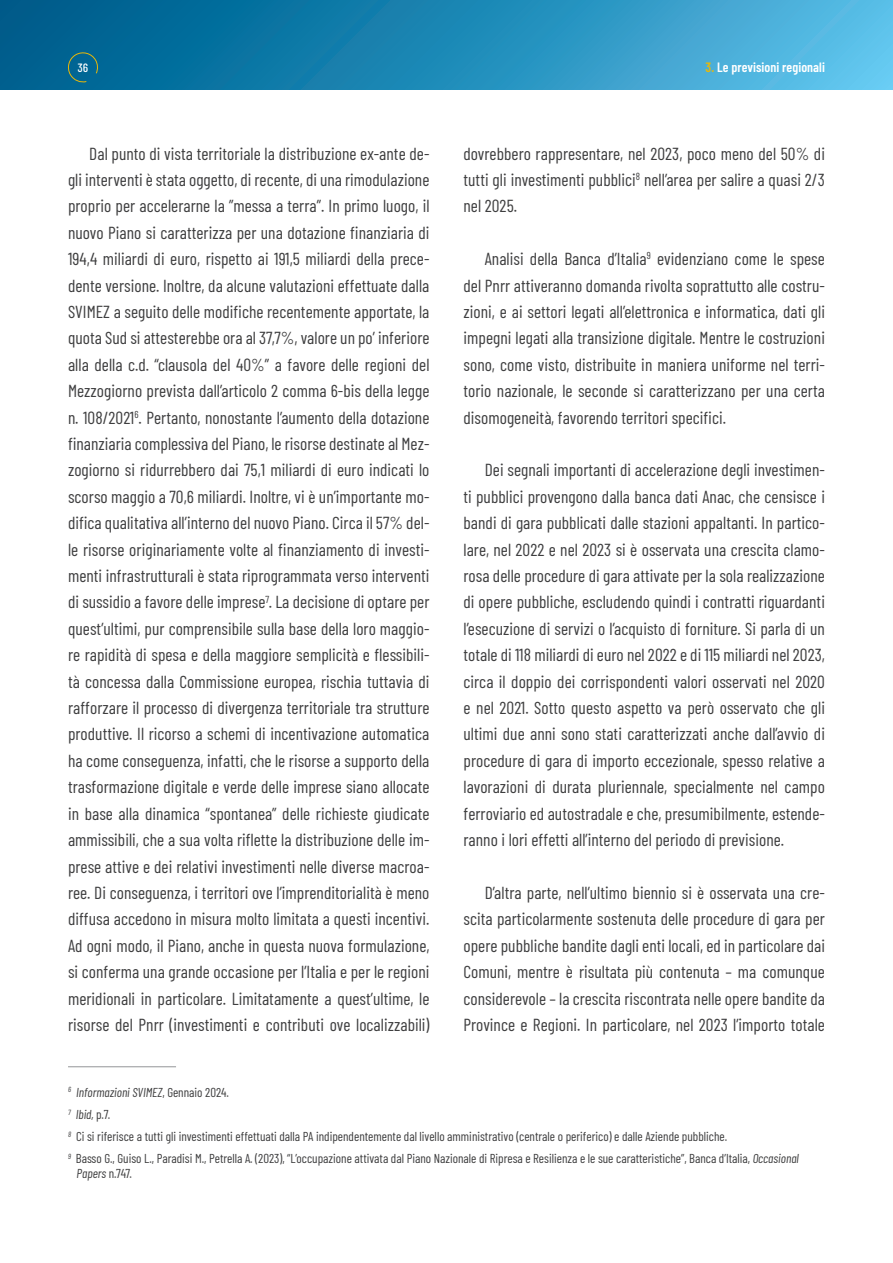
<style>
.page{position:relative;width:893px;height:1263px;background:#fff}
.page>*{position:absolute;margin:0;border:0;box-sizing:border-box;transform-origin:0 0}
.t1{font:17.4px/26.4px "Barlow Condensed";letter-spacing:.005em;color:#3e3e3f;text-align:justify}
.t2{font:600 13.5px "Barlow Condensed";letter-spacing:.005em;color:#fff}
.t3{font:12.9px/22.2px "Barlow Condensed";color:#3e3e3f}
.t4{font:italic 12.9px "Barlow Condensed";color:#3e3e3f}
.t5{font:500 12px "Barlow Condensed";color:#fff}
.s1{color:#e8b809}
.s2{font-style:italic}
.s3{font-style:normal}
</style>
<div class="page">
<div style="left:1px;top:0;width:891px;height:89px;background:linear-gradient(to right,#005787,#59c0ea)"></div>
<hr style="left:68px;top:1066px;width:108px;height:1px;background:#939598">
<svg style="left:66px;top:51px;width:32px;height:32px"></svg>
<p class="t5" style="left:77px;top:59px;width:12px">36</p>
<p class="t2" style="left:705px;top:58px;width:121px"><span class="s1">3.</span> Le previsioni regionali</p>
<p class="t1" style="left:68px;top:139px;width:363px;text-indent:21px">Dal punto di vista territoriale la distribuzione ex-ante de&shy;gli interventi è stata oggetto, di recente, di una rimodulazione proprio per accelerarne la ”messa a terra”. In primo luogo, il nuovo Piano si caratterizza per una dotazione finanziaria di 194,4 miliardi di euro, rispetto ai 191,5 miliardi della prece&shy;dente versione. Inoltre, da alcune valutazioni effettuate dalla SVIMEZ a seguito delle modifiche recentemente apportate, la quota Sud si attesterebbe ora al 37,7%, valore un po’ inferiore alla della c.d. “clausola del 40%” a favore delle regioni del Mezzogiorno prevista dall’articolo 2 comma 6-bis della legge n. 108/2021<sup>6</sup>. Pertanto, nonostante l’aumento della dotazione finanziaria complessiva del Piano, le risorse destinate al Mez&shy;zogiorno si ridurrebbero dai 75,1 miliardi di euro indicati lo scorso maggio a 70,6 miliardi. Inoltre, vi è un’importante mo&shy;difica qualitativa all’interno del nuovo Piano. Circa il 57% del&shy;le risorse originariamente volte al finanziamento di investi&shy;menti infrastrutturali è stata riprogrammata verso interventi di sussidio a favore delle imprese<sup>7</sup>. La decisione di optare per quest’ultimi, pur comprensibile sulla base della loro maggio&shy;re rapidità di spesa e della maggiore semplicità e flessibili&shy;tà concessa dalla Commissione europea, rischia tuttavia di rafforzare il processo di divergenza territoriale tra strutture produttive. Il ricorso a schemi di incentivazione automatica ha come conseguenza, infatti, che le risorse a supporto della trasformazione digitale e verde delle imprese siano allocate in base alla dinamica “spontanea” delle richieste giudicate ammissibili, che a sua volta riflette la distribuzione delle im&shy;prese attive e dei relativi investimenti nelle diverse macroa&shy;ree. Di conseguenza, i territori ove l’imprenditorialità è meno diffusa accedono in misura molto limitata a questi incentivi.<br>Ad ogni modo, il Piano, anche in questa nuova formulazione, si conferma una grande occasione per l’Italia e per le regioni meridionali in particolare. Limitatamente a quest’ultime, le risorse del Pnrr (investimenti e contributi ove localizzabili)</p>
<p class="t1" style="left:463px;top:139px;width:363px">dovrebbero rappresentare, nel 2023, poco meno del 50% di tutti gli investimenti pubblici<sup>8</sup> nell’area per salire a quasi 2/3 nel 2025.</p>
<p class="t1" style="left:463px;top:244px;width:363px;text-indent:21px">Analisi della Banca d’Italia<sup>9</sup> evidenziano come le spese del Pnrr attiveranno domanda rivolta soprattutto alle costru&shy;zioni, e ai settori legati all’elettronica e informatica, dati gli impegni legati alla transizione digitale. Mentre le costruzioni sono, come visto, distribuite in maniera uniforme nel terri&shy;torio nazionale, le seconde si caratterizzano per una certa disomogeneità, favorendo territori specifici.</p>
<p class="t1" style="left:463px;top:456px;width:363px;text-indent:21px">Dei segnali importanti di accelerazione degli investimen&shy;ti pubblici provengono dalla banca dati Anac, che censisce i bandi di gara pubblicati dalle stazioni appaltanti. In partico&shy;lare, nel 2022 e nel 2023 si è osservata una crescita clamo&shy;rosa delle procedure di gara attivate per la sola realizzazione di opere pubbliche, escludendo quindi i contratti riguardanti l’esecuzione di servizi o l’acquisto di forniture. Si parla di un totale di 118 miliardi di euro nel 2022 e di 115 miliardi nel 2023, circa il doppio dei corrispondenti valori osservati nel 2020 e nel 2021. Sotto questo aspetto va però osservato che gli ultimi due anni sono stati caratterizzati anche dall’avvio di procedure di gara di importo eccezionale, spesso relative a lavorazioni di durata pluriennale, specialmente nel campo ferroviario ed autostradale e che, presumibilmente, estende&shy;ranno i lori effetti all’interno del periodo di previsione.</p>
<p class="t1" style="left:463px;top:878px;width:363px;text-indent:21px">D’altra parte, nell’ultimo biennio si è osservata una cre&shy;scita particolarmente sostenuta delle procedure di gara per opere pubbliche bandite dagli enti locali, ed in particolare dai Comuni, mentre è risultata più contenuta – ma comunque considerevole – la crescita riscontrata nelle opere bandite da Province e Regioni. In particolare, nel 2023 l’importo totale</p>
<p class="t3" style="left:68px;top:1080px;width:732px"><sup>6</sup> <span class="s2">Informazioni SVIMEZ</span>, Gennaio 2024.<br><sup>7</sup> <span class="s2">Ibid,</span> p.7.<br><sup>8</sup> Ci si riferisce a tutti gli investimenti effettuati dalla PA indipendentemente dal livello amministrativo (centrale o periferico) e dalle Aziende pubbliche.<br><sup>9</sup> Basso G., Guiso L., Paradisi M., Petrella A. (2023), “L’occupazione attivata dal Piano Nazionale di Ripresa e Resilienza e le sue caratteristiche”, Banca d’Italia, <span class="s2">Occasional</span></p>
<p class="t4" style="left:77px;top:1164px;width:57px">Papers <span class="s3">n.747.</span></p>
</div>
